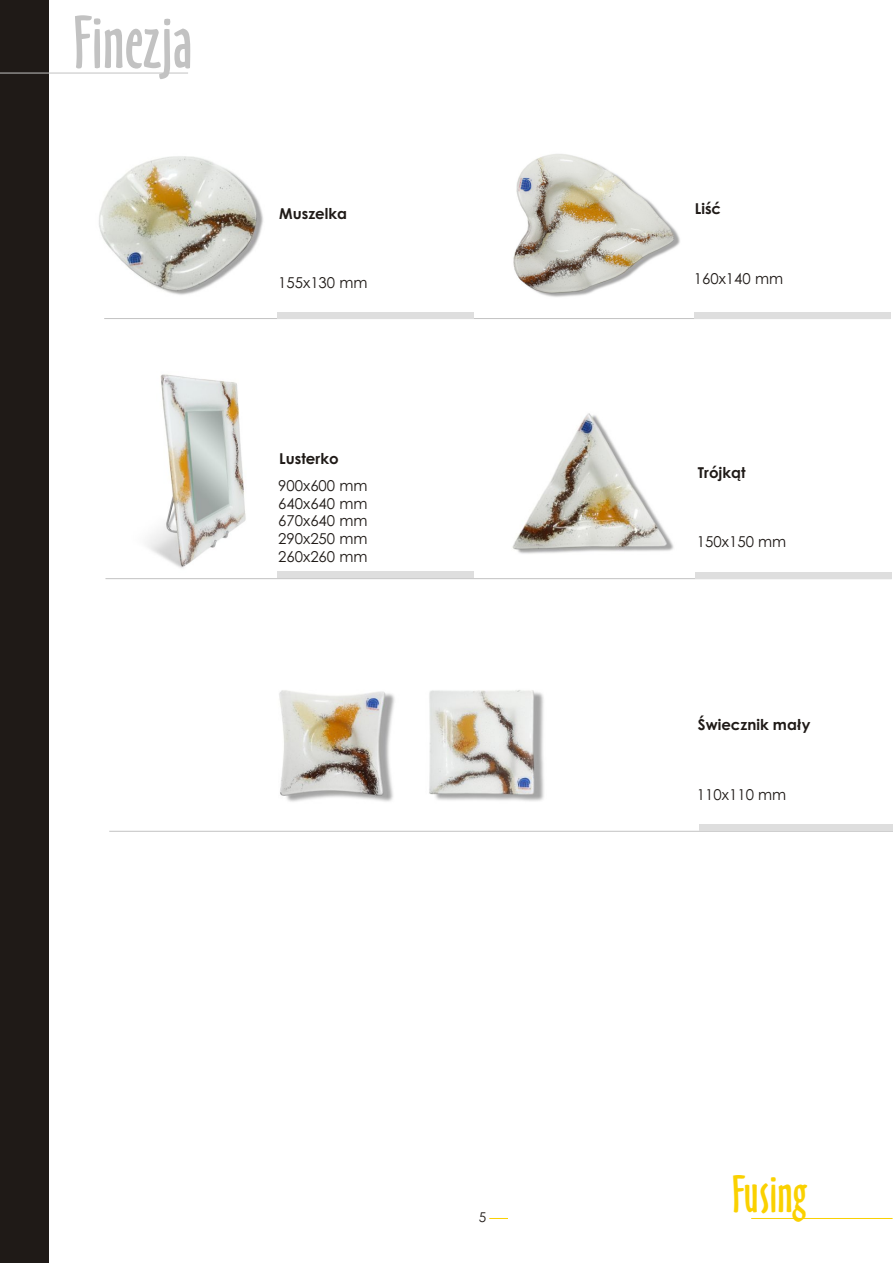
<style>
.page{position:relative;width:893px;height:1263px;background:#fff}
.page>*{position:absolute;margin:0;border:0;box-sizing:border-box;transform-origin:0 0}
.t1{font:68.85px "Oz Handicraft BT";color:#c2c2c2}
.t2{font:48.6px "Oz Handicraft BT";color:#fad100}
.t3{font:15px/17.9px "Century Gothic";color:#1f1a17;text-align:justify}
.t4{font:700 15px "Century Gothic";color:#1f1a17}
.t5{font:13.5px "Century Gothic";color:#1f1a17}
</style>
<div class="page">
<img style="left:147px;top:374px;width:133px;height:204px">
<hr style="left:104px;top:318px;width:786px;height:1px;background:#c2c2c2">
<div style="left:694px;top:313px;width:196px;height:6px;background:#dedede"></div>
<div style="left:278px;top:313px;width:196px;height:6px;background:#dedede"></div>
<div style="left:278px;top:572px;width:196px;height:6px;background:#dedede"></div>
<hr style="left:105px;top:578px;width:787px;height:1px;background:#c2c2c2">
<div style="left:695px;top:573px;width:197px;height:6px;background:#dedede"></div>
<hr style="left:109px;top:831px;width:784px;height:1px;background:#c2c2c2">
<div style="left:699px;top:825px;width:194px;height:6px;background:#dedede"></div>
<img style="left:99px;top:156px;width:164px;height:139px">
<img style="left:513px;top:154px;width:167px;height:143px">
<img style="left:512px;top:413px;width:162px;height:141px">
<svg style="left:489px;top:1218px;width:19px;height:1px"></svg>
<hr style="left:751px;top:1218px;width:142px;height:1px;background:#fad100">
<div style="left:0;top:0;width:49px;height:1263px;background:#1f1a17"></div>
<hr style="left:0;top:73px;width:188px;height:1px;background:#c2c2c2">
<img style="left:279px;top:690px;width:265px;height:112px">
<h1 class="t1" style="left:73px;top:15px;width:121px">Finezja</h1>
<p class="t4" style="left:279px;top:207px;width:69px">Muszelka</p>
<p class="t3" style="left:278px;top:275px;width:91px">155x130 mm</p>
<p class="t4" style="left:279px;top:453px;width:61px">Lusterko</p>
<p class="t3" style="left:278px;top:478px;width:91px">900x600 mm 640x640 mm 670x640 mm 290x250 mm 260x260 mm</p>
<p class="t5" style="left:479px;top:1212px;width:9px">5</p>
<p class="t4" style="left:695px;top:203px;width:28px">Liść</p>
<p class="t3" style="left:694px;top:271px;width:91px">160x140 mm</p>
<p class="t4" style="left:698px;top:466px;width:49px">Trójkąt</p>
<p class="t3" style="left:697px;top:534px;width:91px">150x150 mm</p>
<p class="t4" style="left:698px;top:719px;width:114px">Świecznik mały</p>
<p class="t3" style="left:697px;top:787px;width:91px">110x110 mm</p>
<h2 class="t2" style="left:732px;top:1175px;width:76px">Fusing</h2>
</div>
